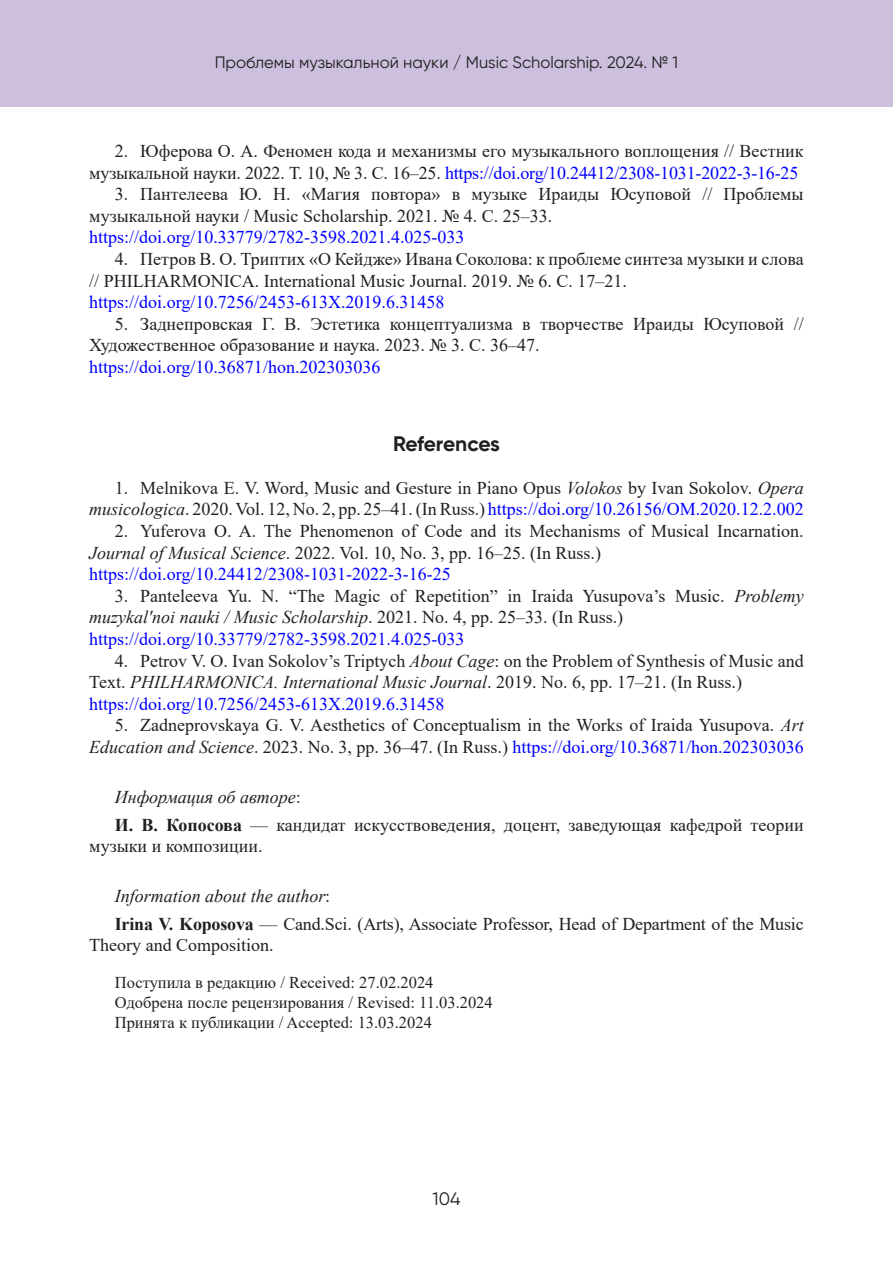
<style>
.page{position:relative;width:893px;height:1263px;background:#fff}
.page>*{position:absolute;margin:0;border:0;box-sizing:border-box;transform-origin:0 0}
.Список_литературы{font:700 21px "Gilroy";letter-spacing:-.015em;color:#231f20}
.Литература{font:18px/21.6px "Times New Roman";color:#231f20}
.Литература_DOI{font:18px "Times New Roman";color:#00f}
.Об_авторе{font:18px/21.6px "Times New Roman";color:#231f20}
.Об_авторе-2{font:italic 18px "Times New Roman";color:#231f20}
.t1{font:18px "Gilroy";color:#231f20}
.Поступила{font:16.5px "Times New Roman";color:#231f20}
.t2{font:16.5px "Gilroy";color:#231f20}
.s1{color:#00f}
.s2{font-style:italic}
.s3{font-style:normal}
.s4{font-weight:700}
</style>
<div class="page">
<div style="left:0;top:0;width:893px;height:107px;background:#ccc0de"></div>
<p class="t2" style="left:215px;top:53px;width:465px">Проблемы музыкальной науки / Music Scholarship. 2024. № 1</p>
<p class="Литература" style="left:89px;top:140px;width:716px;text-align:right">2. Юферова О. А. Феномен кода и механизмы его музыкального воплощения // Вестник музыкальной науки. 2022. Т. 10, № 3. С. 16–25. <span class="s1">https://doi.org/10.24412/2308-1031-2022-3-16-25</span></p>
<p class="Литература" style="left:89px;top:183px;width:716px;text-indent:26px">3. Пантелеева Ю. Н. «Магия повтора» в музыке Ираиды Юсуповой // Проблемы музыкальной науки / Music Scholarship. 2021. № 4. С. 25–33.</p>
<p class="Литература_DOI" style="left:89px;top:225px;width:377px">https://doi.org/10.33779/2782-3598.2021.4.025-033</p>
<p class="Литература" style="left:89px;top:248px;width:716px;text-indent:26px">4. Петров В. О. Триптих «О Кейдже» Ивана Соколова: к проблеме синтеза музыки и слова // PHILHARMONICA. International Music Journal. 2019. № 6. С. 17–21.</p>
<p class="Литература_DOI" style="left:89px;top:290px;width:357px">https://doi.org/10.7256/2453-613X.2019.6.31458</p>
<p class="Литература" style="left:89px;top:312px;width:716px;text-indent:26px">5. Заднепровская Г. В. Эстетика концептуализма в творчестве Ираиды Юсуповой //<br>Художественное образование и наука. 2023. № 3. С. 36–47.</p>
<p class="Литература_DOI" style="left:89px;top:354px;width:293px">https://doi.org/10.36871/hon.202303036</p>
<p class="Список_литературы" style="left:393px;top:430px;width:108px">References</p>
<p class="Литература" style="left:89px;top:476px;width:716px;text-align:right">1. Melnikova E. V. Word, Music and Gesture in Piano Opus <span class="s2">Volokos</span> by Ivan Sokolov. <span class="s2">Opera musicologica</span>. 2020. Vol. 12, No. 2, pp. 25–41. (In Russ.) <span class="s1">https://doi.org/10.26156/OM.2020.12.2.002</span></p>
<p class="Литература" style="left:89px;top:520px;width:716px;text-indent:26px">2. Yuferova O. A. The Phenomenon of Code and its Mechanisms of Musical Incarnation.<br><span class="s2">Journal of Musical Science</span>. 2022. Vol. 10, No. 3, pp. 16–25. (In Russ.)</p>
<p class="Литература_DOI" style="left:89px;top:561px;width:363px">https://doi.org/10.24412/2308-1031-2022-3-16-25</p>
<p class="Литература" style="left:89px;top:584px;width:716px;text-indent:26px">3. Panteleeva Yu. N. “The Magic of Repetition” in Iraida Yusupova’s Music. <span class="s2">Problemy muzykal′noi nauki / Music Scholarship</span>. 2021. No. 4, pp. 25–33. (In Russ.)</p>
<p class="Литература_DOI" style="left:89px;top:626px;width:377px">https://doi.org/10.33779/2782-3598.2021.4.025-033</p>
<p class="Литература" style="left:89px;top:649px;width:716px;text-indent:26px">4. Petrov V. O. Ivan Sokolov’s Triptych <span class="s2">About Cage</span>: on the Problem of Synthesis of Music and<br>Text. <span class="s2">PHILHARMONICA. International Music Journal</span>. 2019. No. 6, pp. 17–21. (In Russ.)</p>
<p class="Литература_DOI" style="left:89px;top:691px;width:357px">https://doi.org/10.7256/2453-613X.2019.6.31458</p>
<p class="Литература" style="left:89px;top:714px;width:716px;text-align:right">5. Zadneprovskaya G. V. Aesthetics of Conceptualism in the Works of Iraida Yusupova. <span class="s2">Art<br>Education and Science</span>. 2023. No. 3, pp. 36–47. (In Russ.) <span class="s1">https://doi.org/10.36871/hon.202303036</span></p>
<p class="Об_авторе-2" style="left:115px;top:784px;width:188px">Информация об авторе<span class="s3">:</span></p>
<p class="Об_авторе" style="left:89px;top:813px;width:716px;text-indent:26px"><span class="s4">И. В. Копосова</span> — кандидат искусствоведения, доцент, заведующая кафедрой теории музыки и композиции.</p>
<p class="Об_авторе-2" style="left:115px;top:883px;width:217px">Information about the author<span class="s3">:</span></p>
<p class="Об_авторе" style="left:89px;top:912px;width:716px;text-indent:26px"><span class="s4">Irina V. Koposova</span> — Cand.Sci. (Arts), Associate Professor, Head of Department of the Music<br>Theory and Composition.</p>
<p class="Поступила" style="left:115px;top:971px;width:320px">Поступила в редакцию / Received: 27.02.2024</p>
<p class="Поступила" style="left:115px;top:991px;width:379px">Одобрена после рецензирования / Revised: 11.03.2024</p>
<p class="Поступила" style="left:115px;top:1010px;width:319px">Принята к публикации / Accepted: 13.03.2024</p>
<p class="t1" style="left:433px;top:1188px;width:29px">104</p>
</div>
